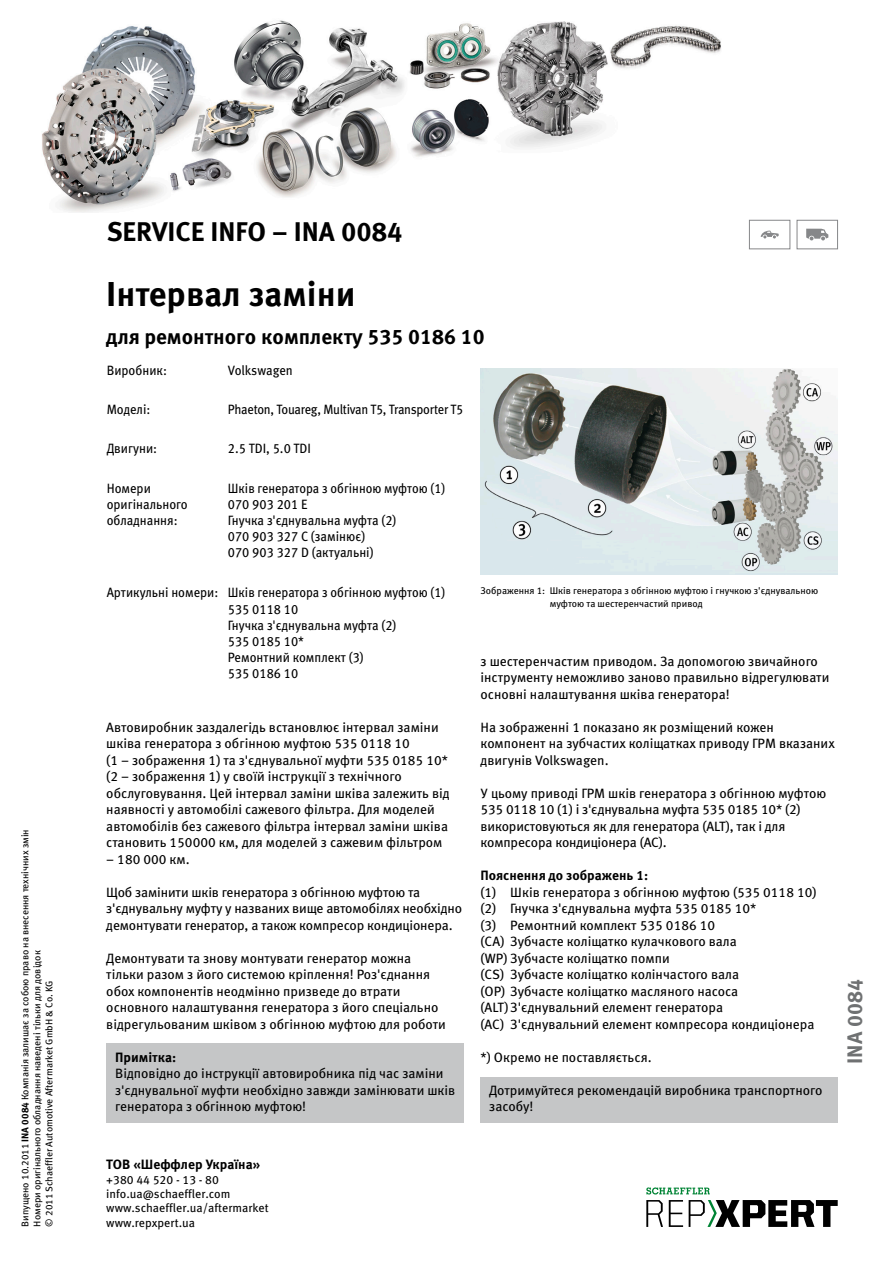
<style>
.page{position:relative;width:893px;height:1263px;background:#fff}
.page>*{position:absolute;margin:0;border:0;box-sizing:border-box;transform-origin:0 0}
.t1{font:700 34.5px "Meta Pro";color:#000}
.t2{font:700 27px "Meta Pro";color:#000}
.t3{font:700 21px "Meta Pro";color:#000}
.t4{font:700 21px "Meta Pro";color:#6f7172}
.t5{font:13.5px/16.5px "Meta Pro";color:#000}
.t6{font:13.5px/16.2px "Meta Pro";color:#000;scale:.93 1}
.t7{font:13.5px/16.2px "Meta Pro";color:#000;scale:.91 1}
.t8{font:700 13.5px "Meta Pro";color:#000}
.t9{font:13.5px "Meta Pro";letter-spacing:-.02em;color:#000;scale:.92 1}
.t10{font:12px/14.4px "Meta Pro";color:#000}
.t11{font:9.75px/12px "Meta Pro";color:#000}
.s1{font-weight:700}
</style>
<div class="page">
<div style="left:107px;top:1043px;width:357px;height:79px;background:#c5c6c7"></div>
<div style="left:481px;top:1077px;width:357px;height:45px;background:#c5c6c7"></div>
<img style="left:480px;top:369px;width:358px;height:206px">
<div style="left:749px;top:220px;width:41px;height:29px;border:1px solid #868789"></div>
<svg style="left:761px;top:231px;width:18px;height:7px"></svg>
<div style="left:797px;top:220px;width:41px;height:29px;border:1px solid #868789"></div>
<svg style="left:806px;top:229px;width:22px;height:11px"></svg>
<img style="left:42px;top:20px;width:679px;height:193px">
<svg style="left:646px;top:1200px;width:17px;height:27px"></svg>
<svg style="left:669px;top:1200px;width:14px;height:27px"></svg>
<svg style="left:689px;top:1200px;width:149px;height:27px"></svg>
<svg style="left:646px;top:1187px;width:64px;height:7px"></svg>
<p class="t11" style="left:19px;top:1226px;width:399px;rotate:-90deg">Випущено 10.2011 <span class="s1">INA 0084</span> Компанія залишає за собою право на внесення технічних змін<br>Номери оригінального обладнання наведені тільки для довідок<br>© 2011 Schaeffler Automotive Aftermarket GmbH &amp; Co. KG</p>
<h2 class="t2" style="left:107px;top:210px;width:297px">SERVICE INFO – INA 0084</h2>
<h1 class="t1" style="left:106px;top:267px;width:251px">Інтервал заміни</h1>
<h3 class="t3" style="left:106px;top:320px;width:380px">для ремонтного комплекту 535 0186 10</h3>
<p class="t6" style="left:107px;top:362px;width:66px">Виробник:</p>
<p class="t6" style="left:228px;top:362px;width:71px">Volkswagen</p>
<p class="t6" style="left:107px;top:400px;width:49px">Моделі:</p>
<p class="t9" style="left:228px;top:399px;width:257px">Phaeton, Touareg, Multivan T5, Transporter T5</p>
<p class="t6" style="left:107px;top:440px;width:56px">Двигуни:</p>
<p class="t6" style="left:228px;top:440px;width:91px">2.5 TDI, 5.0 TDI</p>
<p class="t6" style="left:107px;top:479px;width:89px">Номери оригінального обладнання:</p>
<p class="t7" style="left:228px;top:479px;width:240px">Шків генератора з обгінною муфтою (1)<br>070 903 201 E<br>Гнучка з'єднувальна муфта (2)<br>070 903 327 C (замінює)<br>070 903 327 D (актуальні)</p>
<p class="t6" style="left:228px;top:584px;width:235px;text-indent:-121px">Артикульні номери: Шків генератора з обгінною муфтою (1)<br>535 0118 10<br>Гнучка з'єднувальна муфта (2)<br>535 0185 10*<br>Ремонтний комплект (3)<br>535 0186 10</p>
<p class="t5" style="left:106px;top:718px;width:345px">Автовиробник заздалегідь встановлює інтервал заміни шківа генератора з обгінною муфтою 535 0118 10<br>(1 – зображення 1) та з'єднувальної муфти 535 0185 10* (2 – зображення 1) у своїй інструкції з технічного обслуговування. Цей інтервал заміни шківа залежить від наявності у автомобілі сажевого фільтра. Для моделей автомобілів без сажевого фільтра інтервал заміни шківа становить 150000 км, для моделей з сажевим фільтром</p>
<p class="t5" style="left:106px;top:850px;width:85px">– 180 000 км.</p>
<p class="t5" style="left:106px;top:883px;width:357px">Щоб замінити шків генератора з обгінною муфтою та з'єднувальну муфту у названих вище автомобілях необхідно демонтувати генератор, а також компресор кондиціонера.</p>
<p class="t5" style="left:106px;top:949px;width:341px">Демонтувати та знову монтувати генератор можна тільки разом з його системою кріплення! Роз'єднання обох компонентів неодмінно призведе до втрати основного налаштування генератора з його спеціально відрегульованим шківом з обгінною муфтою для роботи</p>
<p class="t8" style="left:115px;top:1047px;width:63px">Примітка:</p>
<p class="t5" style="left:115px;top:1064px;width:342px">Відповідно до інструкції автовиробника під час заміни з'єднувальної муфти необхідно завжди замінювати шків генератора з обгінною муфтою!</p>
<p class="t11" style="left:550px;top:584px;width:270px;line-height:12.8px;text-indent:-69px">Зображення 1: Шків генератора з обгінною муфтою і гнучкою з'єднувальною муфтою та шестеренчастий привод</p>
<p class="t5" style="left:480px;top:652px;width:350px">з шестеренчастим приводом. За допомогою звичайного інструменту неможливо заново правильно відрегулювати основні налаштування шківа генератора!</p>
<p class="t5" style="left:480px;top:718px;width:356px">На зображенні 1 показано як розміщений кожен компонент на зубчастих коліщатках приводу ГРМ вказаних двигунів Volkswagen.</p>
<p class="t5" style="left:480px;top:784px;width:347px">У цьому приводі ГРМ шків генератора з обгінною муфтою 535 0118 10 (1) і з'єднувальна муфта 535 0185 10* (2) використовуються як для генератора (ALT), так і для компресора кондиціонера (AC).</p>
<p class="t8" style="left:480px;top:865px;width:169px">Пояснення до зображень 1:</p>
<p class="t5" style="left:480px;top:883px;width:338px">(1) Шків генератора з обгінною муфтою (535 0118 10) (2) Гнучка з'єднувальна муфта 535 0185 10*<br>(3) Ремонтний комплект 535 0186 10<br>(CA) Зубчасте коліщатко кулачкового вала<br>(WP) Зубчасте коліщатко помпи<br>(CS) Зубчасте коліщатко колінчастого вала<br>(OP) Зубчасте коліщатко масляного насоса (ALT)З'єднувальний елемент генератора<br>(AC) З'єднувальний елемент компресора кондиціонера</p>
<p class="t5" style="left:480px;top:1048px;width:173px">*) Окремо не поставляється.</p>
<p class="t5" style="left:489px;top:1081px;width:335px">Дотримуйтеся рекомендацій виробника транспортного засобу!</p>
<h3 class="t4" style="left:838px;top:1064px;width:86px;rotate:-90deg">INA 0084</h3>
<p class="t8" style="left:106px;top:1154px;width:155px">ТОВ «Шеффлер Україна»</p>
<p class="t10" style="left:106px;top:1171px;width:164px">+380 44 520 - 13 - 80 info.ua@schaeffler.com www.schaeffler.ua/aftermarket www.repxpert.ua</p>
</div>
